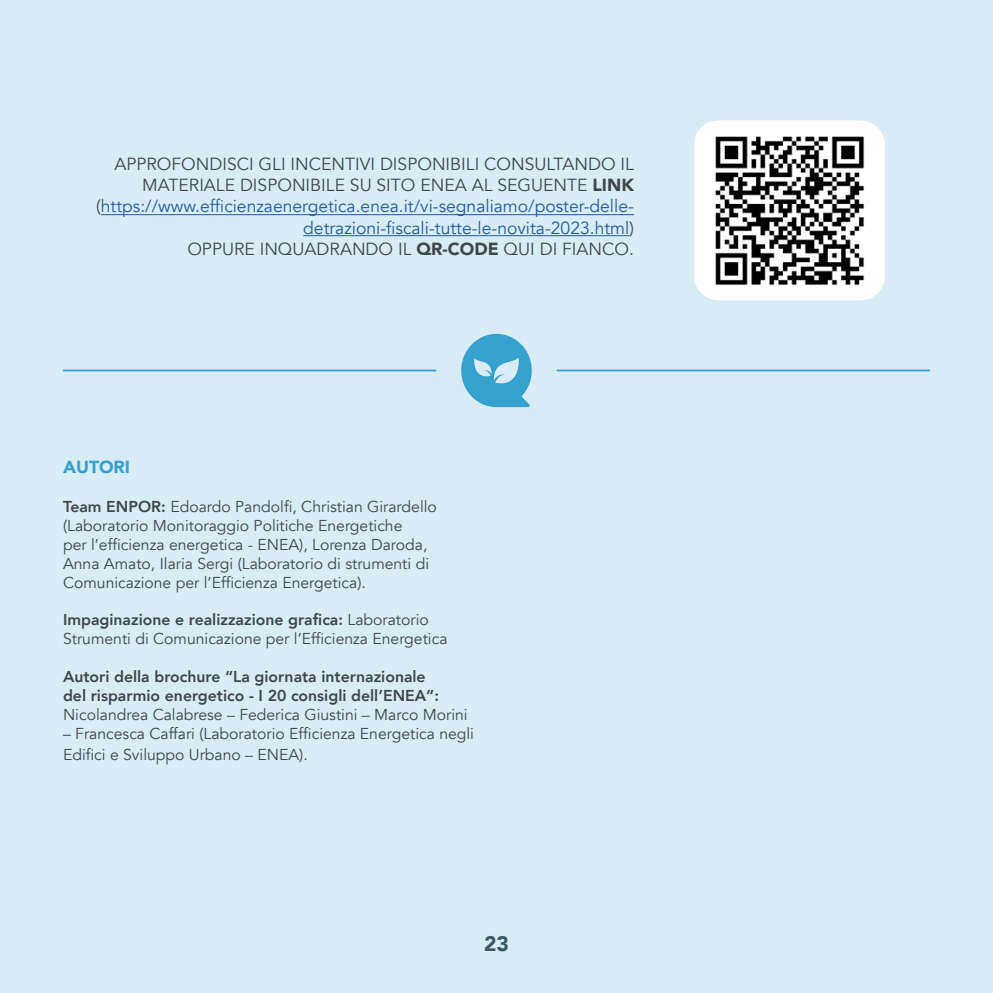
<style>
.page{position:relative;width:993px;height:993px;background:#fff}
.page>*{position:absolute;margin:0;border:0;box-sizing:border-box;transform-origin:0 0}
.t1{font:900 21px "Avenir";color:#3f474c}
.t2{font:17.5px/21px "Avenir";color:#3f474c;text-align:right}
.t3{font:900 17.5px "Avenir";color:#36a0ce}
.t4{font:15.75px/18.9px "Avenir";color:#3f474c}
.t5{font:800 15.75px/18.9px "Avenir";color:#3f474c}
.s1{font-weight:900}
.s2{color:#275b9b}
.s3{font-weight:800}
</style>
<div class="page">
<div style="left:0;top:0;width:992px;height:992px;background:#d7ecf5"></div>
<hr style="left:101px;top:214px;width:532px;height:1px;background:#275b9b">
<hr style="left:303px;top:235px;width:326px;height:1px;background:#275b9b">
<img style="left:694px;top:120px;width:190px;height:180px">
<svg style="left:461px;top:333px;width:70px;height:74px"></svg>
<hr style="left:63px;top:369px;width:373px;height:2px;background:#36a0ce">
<hr style="left:556px;top:369px;width:373px;height:2px;background:#36a0ce">
<p class="t2" style="left:96px;top:154px;width:539px">APPROFONDISCI GLI INCENTIVI DISPONIBILI CONSULTANDO IL MATERIALE DISPONIBILE SU SITO ENEA AL SEGUENTE <span class="s1">LINK </span>(<span class="s2">https://www.efficienzaenergetica.enea.it/vi-segnaliamo/poster-delle&shy;detrazioni-fiscali-tutte-le-novita-2023.html</span>)<br>OPPURE INQUADRANDO IL <span class="s1">QR-CODE</span> QUI DI FIANCO.</p>
<p class="t3" style="left:63px;top:452px;width:69px">AUTORI</p>
<p class="t4" style="left:63px;top:497px;width:375px"><span class="s3">Team ENPOR:</span> Edoardo Pandolfi, Christian Girardello (Laboratorio Monitoraggio Politiche Energetiche<br>per l’efficienza energetica - ENEA), Lorenza Daroda, Anna Amato, Ilaria Sergi (Laboratorio di strumenti di Comunicazione per l’Efficienza Energetica).</p>
<p class="t4" style="left:63px;top:610px;width:386px"><span class="s3">Impaginazione e realizzazione grafica:</span> Laboratorio<br>Strumenti di Comunicazione per l’Efficienza Energetica</p>
<p class="t5" style="left:63px;top:667px;width:377px">Autori della brochure “La giornata internazionale del risparmio energetico - I 20 consigli dell’ENEA”:</p>
<p class="t4" style="left:63px;top:705px;width:406px">Nicolandrea Calabrese – Federica Giustini – Marco Morini</p>
<p class="t4" style="left:63px;top:722px;width:412px;line-height:21.5px">– Francesca Caffari (Laboratorio Efficienza Energetica negli<br>Edifici e Sviluppo Urbano – ENEA).</p>
<h1 class="t1" style="left:484px;top:925px;width:26px">23</h1>
</div>
